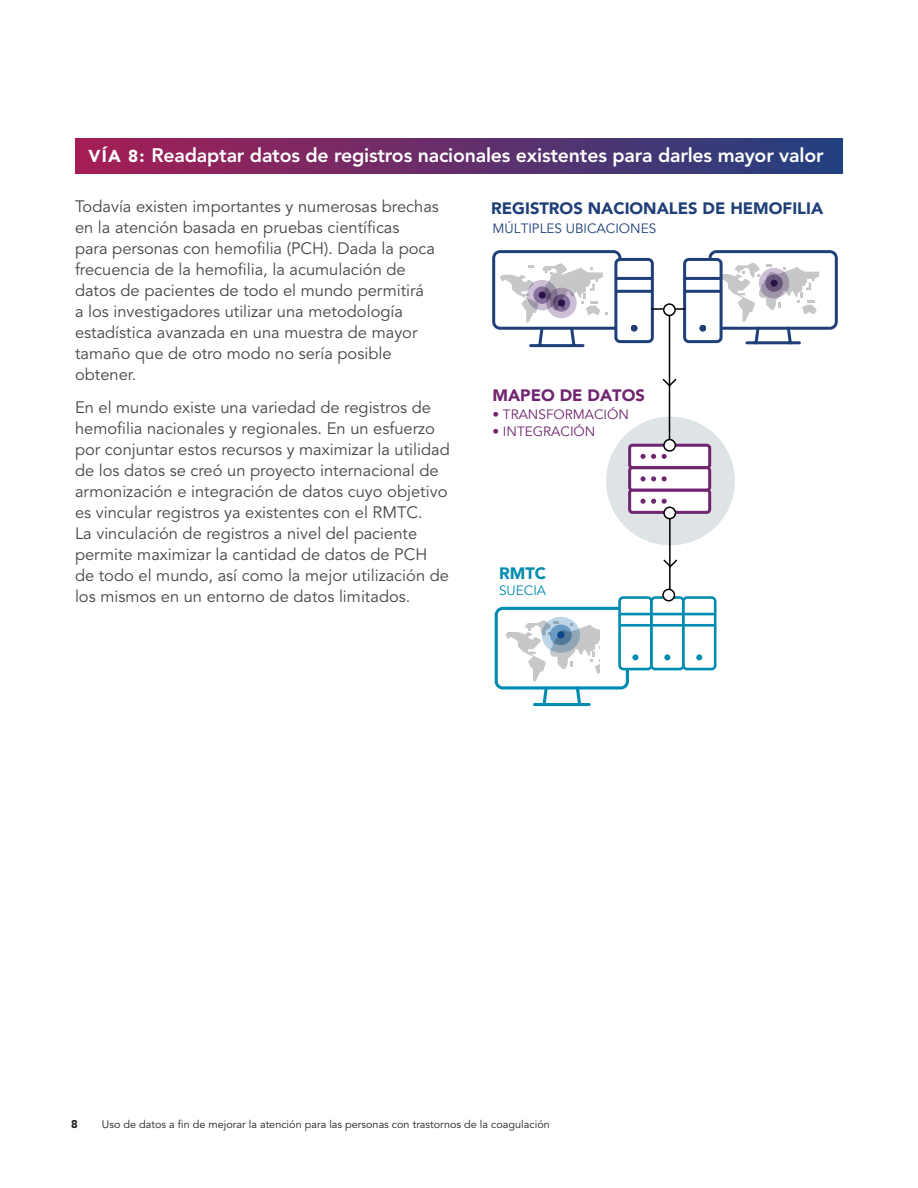
<style>
.page{position:relative;width:918px;height:1188px;background:#fff}
.page>*{position:absolute;margin:0;border:0;box-sizing:border-box;transform-origin:0 0}
.L2_header{font:800 19.5px "Avenir LT Std";letter-spacing:-.01em;color:#fff}
.Pathway{font:16.5px/21px "Avenir LT Std";color:#454647}
.t1{font:900 16.5px "Avenir";color:#1f3f78}
.t2{font:900 16.5px "Avenir";color:#6f256f}
.t3{font:900 16.5px "Avenir";color:#008cb1}
.t4{font:13.5px "Avenir";color:#6f256f}
.t5{font:13.5px "Avenir";color:#1f3f78}
.t6{font:13.5px "Avenir";color:#008cb1}
.t7{font:900 11.25px "Avenir LT Std";color:#231f20}
.t8{font:10.8px "Avenir LT Std";color:#231f20}
.s1{font-weight:900;font-size:17.1px}
</style>
<div class="page">
<div style="left:75px;top:138px;width:768px;height:36px;background:linear-gradient(to right,#a61d55,#224181)"></div>
<svg style="left:495px;top:596px;width:221px;height:110px"></svg>
<div style="left:606px;top:417px;width:129px;height:128px;background:#dee3e6;border-radius:50%"></div>
<div style="left:630px;top:490px;width:80px;height:22px;background:#fff;border-radius:3px"></div>
<div style="left:628px;top:489px;width:83px;height:25px;border:3px solid #6f256f;border-radius:3px"></div>
<div style="left:630px;top:468px;width:80px;height:22px;background:#fff;border-radius:3px"></div>
<div style="left:628px;top:466px;width:83px;height:26px;border:3px solid #6f256f;border-radius:3px"></div>
<div style="left:630px;top:445px;width:80px;height:23px;background:#fff;border-radius:3px"></div>
<div style="left:628px;top:444px;width:83px;height:25px;border:3px solid #6f256f;border-radius:3px"></div>
<svg style="left:640px;top:499px;width:16px;height:5px"></svg>
<svg style="left:662px;top:499px;width:5px;height:5px"></svg>
<svg style="left:640px;top:476px;width:16px;height:5px"></svg>
<svg style="left:662px;top:476px;width:5px;height:5px"></svg>
<svg style="left:640px;top:454px;width:16px;height:5px"></svg>
<svg style="left:662px;top:454px;width:5px;height:5px"></svg>
<svg style="left:492px;top:250px;width:162px;height:97px"></svg>
<hr style="left:615px;top:277px;width:38px;height:3px;background:#1f3f78">
<hr style="left:615px;top:290px;width:38px;height:3px;background:#1f3f78">
<div style="left:631px;top:325px;width:7px;height:7px;background:#1f3f78;border-radius:3px"></div>
<svg style="left:683px;top:250px;width:155px;height:94px"></svg>
<hr style="left:684px;top:277px;width:38px;height:3px;background:#1f3f78">
<hr style="left:684px;top:290px;width:38px;height:3px;background:#1f3f78">
<div style="left:699px;top:325px;width:7px;height:7px;background:#1f3f78;border-radius:3px"></div>
<hr style="left:669px;top:511px;width:2px;height:80px;background:#000">
<div style="left:664px;top:507px;width:11px;height:12px;background:#fff;border-radius:50%"></div>
<div style="left:663px;top:507px;width:13px;height:12px;border:2px solid #000;border-radius:50%"></div>
<div style="left:663px;top:589px;width:11px;height:12px;background:#fff;border-radius:50%"></div>
<div style="left:662px;top:589px;width:13px;height:12px;border:2px solid #000;border-radius:50%"></div>
<hr style="left:669px;top:310px;width:1px;height:134px;background:#000">
<hr style="left:652px;top:308px;width:33px;height:2px;background:#000">
<div style="left:664px;top:304px;width:11px;height:11px;background:#fff;border-radius:50%"></div>
<div style="left:663px;top:303px;width:13px;height:13px;border:2px solid #000;border-radius:50%"></div>
<div style="left:664px;top:440px;width:11px;height:11px;background:#fff;border-radius:50%"></div>
<div style="left:663px;top:439px;width:13px;height:13px;border:2px solid #000;border-radius:50%"></div>
<svg style="left:662px;top:377px;width:15px;height:11px"></svg>
<svg style="left:663px;top:558px;width:15px;height:11px"></svg>
<p class="L2_header" style="left:88px;top:143px;width:737px"><span class="s1">VÍA 8:</span> Readaptar datos de registros nacionales existentes para darles mayor valor</p>
<p class="Pathway" style="left:75px;top:196px;width:365px">Todavía existen importantes y numerosas brechas en la atención basada en pruebas científicas<br>para personas con hemofilia (PCH). Dada la poca frecuencia de la hemofilia, la acumulación de datos de pacientes de todo el mundo permitirá<br>a los investigadores utilizar una metodología estadística avanzada en una muestra de mayor tamaño que de otro modo no sería posible obtener.</p>
<p class="Pathway" style="left:75px;top:397px;width:376px">En el mundo existe una variedad de registros de hemofilia nacionales y regionales. En un esfuerzo por conjuntar estos recursos y maximizar la utilidad de los datos se creó un proyecto internacional de armonización e integración de datos cuyo objetivo es vincular registros ya existentes con el RMTC.<br>La vinculación de registros a nivel del paciente permite maximizar la cantidad de datos de PCH de todo el mundo, así como la mejor utilización de los mismos en un entorno de datos limitados.</p>
<p class="t1" style="left:491px;top:194px;width:334px">REGISTROS NACIONALES DE HEMOFILIA</p>
<p class="t5" style="left:493px;top:221px;width:165px">MÚLTIPLES UBICACIONES</p>
<p class="t2" style="left:492px;top:381px;width:154px">MAPEO DE DATOS</p>
<p class="t4" style="left:492px;top:407px;width:138px">• TRANSFORMACIÓN</p>
<p class="t4" style="left:492px;top:423px;width:104px">• INTEGRACIÓN</p>
<p class="t3" style="left:499px;top:559px;width:49px">RMTC</p>
<p class="t6" style="left:499px;top:582px;width:49px">SUECIA</p>
<p class="t7" style="left:71px;top:1118px;width:8px">8</p>
<p class="t8" style="left:102px;top:1118px;width:449px">Uso de datos a fin de mejorar la atención para las personas con trastornos de la coagulación</p>
</div>
